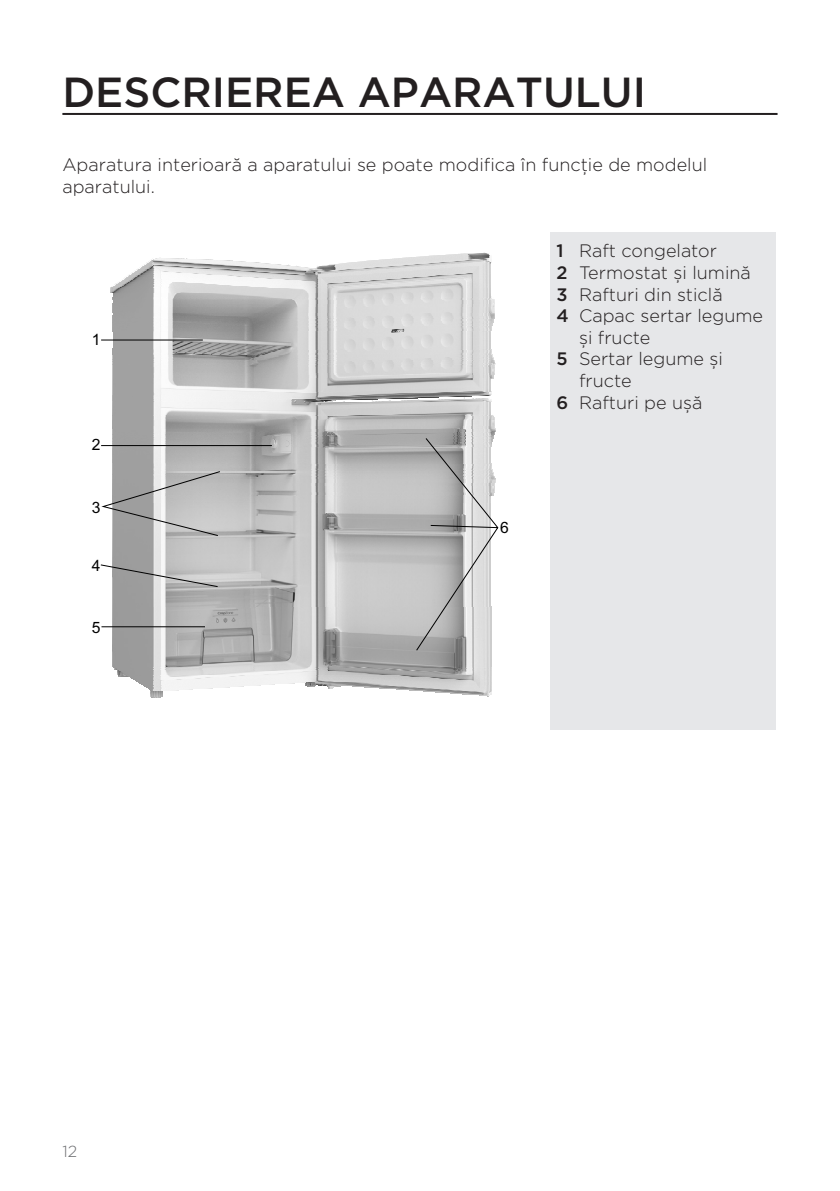
<style>
.page{position:relative;width:840px;height:1191px;background:#fff}
.page>*{position:absolute;margin:0;border:0;box-sizing:border-box;transform-origin:0 0}
.glavni_naslov{font:500 42px "Gotham";color:#231f20}
.seznam_stevilke_opis{font:300 18px/21.6px "Gotham";color:#231f20}
.besedilo{font:300 18px/21.6px "Gotham";color:#231f20}
.t1{font:300 16px "Gotham";color:#6c6d70}
.t2{font:15.6px "Arial";color:#000}
.s1{font-weight:500}
</style>
<div class="page">
<hr style="left:62px;top:113px;width:715px;height:2px;background:#231f20">
<div style="left:550px;top:233px;width:225px;height:497px;background:#e6e7e9"></div>
<svg style="left:462px;top:694px;width:29px;height:2px"></svg>
<img style="left:450px;top:693px;width:41px;height:1px">
<img style="left:441px;top:692px;width:50px;height:1px">
<img style="left:423px;top:691px;width:68px;height:1px">
<img style="left:411px;top:690px;width:79px;height:1px">
<svg style="left:151px;top:690px;width:27px;height:8px"></svg>
<img style="left:150px;top:689px;width:42px;height:1px">
<img style="left:396px;top:689px;width:94px;height:1px">
<img style="left:148px;top:688px;width:64px;height:1px">
<img style="left:379px;top:688px;width:111px;height:1px">
<img style="left:147px;top:687px;width:76px;height:1px">
<img style="left:369px;top:687px;width:121px;height:1px">
<img style="left:145px;top:686px;width:98px;height:1px">
<img style="left:352px;top:686px;width:138px;height:1px">
<img style="left:143px;top:685px;width:114px;height:1px">
<img style="left:341px;top:685px;width:149px;height:1px">
<svg style="left:305px;top:684px;width:36px;height:4px"></svg>
<img style="left:317px;top:684px;width:173px;height:1px">
<img style="left:142px;top:684px;width:132px;height:1px">
<img style="left:129px;top:676px;width:361px;height:8px">
<img style="left:112px;top:496px;width:379px;height:180px">
<img style="left:221px;top:476px;width:194px;height:20px">
<img style="left:112px;top:469px;width:303px;height:7px">
<img style="left:112px;top:418px;width:383px;height:51px">
<img style="left:112px;top:415px;width:381px;height:3px">
<img style="left:112px;top:402px;width:379px;height:13px">
<img style="left:372px;top:401px;width:118px;height:1px">
<img style="left:113px;top:401px;width:214px;height:1px">
<img style="left:112px;top:400px;width:223px;height:1px">
<img style="left:401px;top:400px;width:90px;height:1px">
<img style="left:377px;top:398px;width:41px;height:2px">
<img style="left:112px;top:399px;width:265px;height:1px">
<img style="left:438px;top:399px;width:53px;height:1px">
<img style="left:112px;top:398px;width:294px;height:1px">
<img style="left:464px;top:398px;width:25px;height:1px">
<img style="left:112px;top:397px;width:326px;height:1px">
<img style="left:112px;top:396px;width:359px;height:1px">
<img style="left:112px;top:378px;width:379px;height:18px">
<img style="left:112px;top:298px;width:383px;height:80px">
<img style="left:113px;top:297px;width:379px;height:2px">
<img style="left:113px;top:293px;width:377px;height:4px">
<img style="left:111px;top:286px;width:379px;height:7px">
<img style="left:115px;top:285px;width:375px;height:1px">
<img style="left:115px;top:283px;width:375px;height:2px">
<img style="left:117px;top:282px;width:373px;height:2px">
<img style="left:121px;top:281px;width:369px;height:1px">
<img style="left:122px;top:280px;width:368px;height:1px">
<img style="left:124px;top:279px;width:366px;height:1px">
<img style="left:125px;top:277px;width:365px;height:2px">
<img style="left:128px;top:275px;width:362px;height:2px">
<img style="left:129px;top:274px;width:361px;height:2px">
<img style="left:132px;top:273px;width:358px;height:1px">
<img style="left:134px;top:271px;width:356px;height:2px">
<img style="left:137px;top:270px;width:353px;height:1px">
<img style="left:137px;top:269px;width:353px;height:1px">
<img style="left:140px;top:268px;width:350px;height:1px">
<img style="left:316px;top:266px;width:174px;height:2px">
<img style="left:141px;top:267px;width:168px;height:1px">
<img style="left:142px;top:266px;width:158px;height:1px">
<img style="left:322px;top:265px;width:168px;height:1px">
<img style="left:144px;top:265px;width:147px;height:1px">
<img style="left:146px;top:264px;width:135px;height:1px">
<img style="left:329px;top:264px;width:161px;height:1px">
<img style="left:147px;top:263px;width:123px;height:1px">
<img style="left:339px;top:263px;width:151px;height:1px">
<img style="left:148px;top:262px;width:113px;height:1px">
<img style="left:347px;top:262px;width:143px;height:1px">
<img style="left:150px;top:261px;width:96px;height:1px">
<img style="left:358px;top:261px;width:132px;height:1px">
<img style="left:366px;top:260px;width:123px;height:1px">
<img style="left:151px;top:260px;width:82px;height:1px">
<img style="left:153px;top:259px;width:60px;height:1px">
<img style="left:379px;top:259px;width:110px;height:1px">
<img style="left:155px;top:258px;width:32px;height:1px">
<img style="left:392px;top:258px;width:97px;height:1px">
<img style="left:402px;top:257px;width:88px;height:1px">
<img style="left:416px;top:256px;width:74px;height:1px">
<img style="left:429px;top:255px;width:61px;height:1px">
<img style="left:446px;top:254px;width:43px;height:1px">
<img style="left:460px;top:253px;width:29px;height:1px">
<hr style="left:101px;top:445px;width:171px;height:1px;background:#000">
<hr style="left:101px;top:339px;width:102px;height:1px;background:#000">
<svg style="left:101px;top:470px;width:120px;height:66px"></svg>
<svg style="left:100px;top:564px;width:118px;height:23px"></svg>
<hr style="left:101px;top:626px;width:104px;height:1px;background:#000">
<svg style="left:415px;top:437px;width:83px;height:214px"></svg>
<p class="glavni_naslov" style="left:62px;top:65px;width:585px">DESCRIEREA APARATULUI</p>
<p class="besedilo" style="left:62px;top:153px;width:646px">Aparatura interioară a aparatului se poate modifica în funcţie de modelul aparatului.</p>
<p class="t2" style="left:92px;top:330px;width:10px">1</p>
<p class="t2" style="left:92px;top:436px;width:10px">2</p>
<p class="t2" style="left:92px;top:498px;width:10px">3</p>
<p class="t2" style="left:92px;top:556px;width:10px">4</p>
<p class="t2" style="left:92px;top:618px;width:10px">5</p>
<p class="t1" style="left:62px;top:1140px;width:16px">12</p>
<p class="t2" style="left:500px;top:519px;width:10px">6</p>
<p class="seznam_stevilke_opis" style="left:556px;top:240px;width:162px"><span class="s1">1</span> Raft congelator</p>
<p class="seznam_stevilke_opis" style="left:556px;top:261px;width:196px"><span class="s1">2</span> Termostat și lumină</p>
<p class="seznam_stevilke_opis" style="left:556px;top:283px;width:168px"><span class="s1">3</span> Rafturi din sticlă</p>
<p class="seznam_stevilke_opis" style="left:578px;top:304px;width:185px;text-indent:-23px"><span class="s1">4</span> Capac sertar legume și fructe</p>
<p class="seznam_stevilke_opis" style="left:578px;top:348px;width:145px;text-indent:-23px"><span class="s1">5</span> Sertar legume și fructe</p>
<p class="seznam_stevilke_opis" style="left:556px;top:391px;width:147px"><span class="s1">6</span> Rafturi pe ușă</p>
</div>
